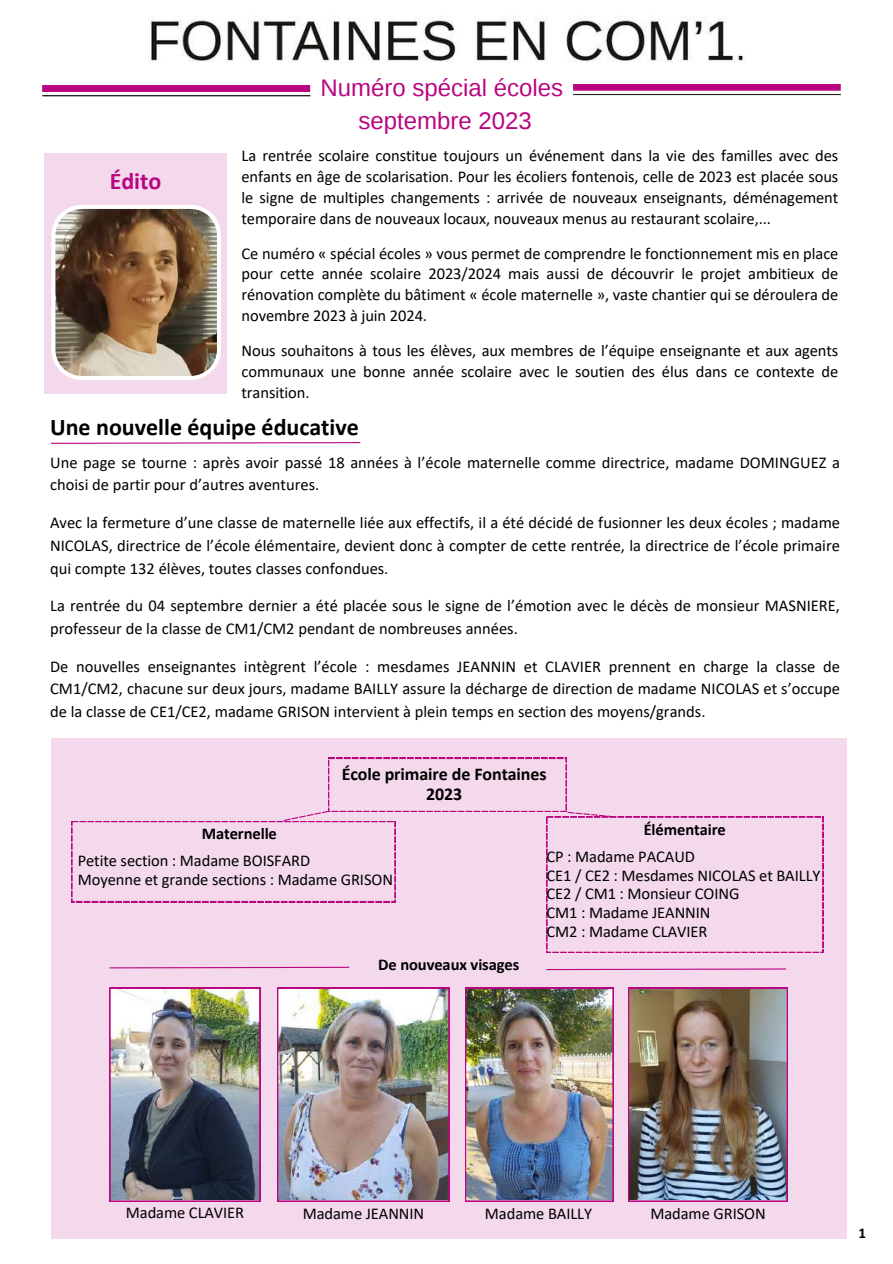
<style>
.page{position:relative;width:893px;height:1264px;background:#fff}
.page>*{position:absolute;margin:0;border:0;box-sizing:border-box;transform-origin:0 0}
.t1{font:24px/32.5px "Liberation Sans";color:#b80681;text-align:center}
.t2{font:700 24px "Calibri";color:#000}
.t3{font:700 24px "Calibri";color:#b80681}
.t4{font:700 18px/20.2px "Calibri";letter-spacing:-.005em;color:#000;text-align:center}
.t5{font:16.5px/21px "Calibri";letter-spacing:-.005em;color:#000;text-align:justify}
.t6{font:700 16.5px "Calibri";letter-spacing:-.005em;color:#000}
.t7{font:700 15px "Calibri";color:#000}
</style>
<div class="page">
<img style="left:149px;top:17px;width:597px;height:46px">
<div style="left:51px;top:738px;width:796px;height:500px;background:#f4d9ec"></div>
<svg style="left:71px;top:758px;width:752px;height:194px"></svg>
<div style="left:42px;top:85px;width:268px;height:7px;background:#b80681"></div>
<hr style="left:42px;top:95px;width:268px;height:1px;background:#242424">
<div style="left:573px;top:84px;width:267px;height:7px;background:#b80681"></div>
<hr style="left:573px;top:94px;width:267px;height:1px;background:#242424">
<img style="left:109px;top:987px;width:151px;height:214px">
<img style="left:277px;top:987px;width:172px;height:214px">
<img style="left:465px;top:987px;width:148px;height:214px">
<svg style="left:109px;top:966px;width:241px;height:3px"></svg>
<svg style="left:546px;top:968px;width:241px;height:2px"></svg>
<div style="left:44px;top:153px;width:182px;height:240px;background:#f4d9ec"></div>
<img style="left:628px;top:987px;width:159px;height:214px">
<svg style="left:51px;top:442px;width:310px;height:2px"></svg>
<img style="left:51px;top:205px;width:170px;height:175px">
<h1 class="t3" style="left:110px;top:171px;width:53px">Édito</h1>
<h1 class="t1" style="left:320px;top:71px;width:244px">Numéro spécial écoles septembre 2023</h1>
<p class="t5" style="left:241px;top:147px;width:598px">La rentrée scolaire constitue toujours un événement dans la vie des familles avec des enfants en âge de scolarisation. Pour les écoliers fontenois, celle de 2023 est placée sous le signe de multiples changements : arrivée de nouveaux enseignants, déménagement temporaire dans de nouveaux locaux, nouveaux menus au restaurant scolaire,...</p>
<p class="t5" style="left:241px;top:244px;width:598px">Ce numéro « spécial écoles » vous permet de comprendre le fonctionnement mis en place pour cette année scolaire 2023/2024 mais aussi de découvrir le projet ambitieux de rénovation complète du bâtiment « école maternelle », vaste chantier qui se déroulera de novembre 2023 à juin 2024.</p>
<p class="t5" style="left:241px;top:341px;width:598px">Nous souhaitons à tous les élèves, aux membres de l’équipe enseignante et aux agents communaux une bonne année scolaire avec le soutien des élus dans ce contexte de transition.</p>
<h1 class="t2" style="left:50px;top:417px;width:310px">Une nouvelle équipe éducative</h1>
<p class="t5" style="left:50px;top:452px;width:791px;line-height:22.8px">Une page se tourne : après avoir passé 18 années à l’école maternelle comme directrice, madame DOMINGUEZ a choisi de partir pour d’autres aventures.</p>
<p class="t5" style="left:50px;top:512px;width:791px;line-height:22.8px">Avec la fermeture d’une classe de maternelle liée aux effectifs, il a été décidé de fusionner les deux écoles ; madame NICOLAS, directrice de l’école élémentaire, devient donc à compter de cette rentrée, la directrice de l’école primaire qui compte 132 élèves, toutes classes confondues.</p>
<p class="t5" style="left:50px;top:595px;width:791px;line-height:22.8px">La rentrée du 04 septembre dernier a été placée sous le signe de l’émotion avec le décès de monsieur MASNIERE, professeur de la classe de CM1/CM2 pendant de nombreuses années.</p>
<p class="t5" style="left:50px;top:656px;width:791px;line-height:22.8px">De nouvelles enseignantes intègrent l’école : mesdames JEANNIN et CLAVIER prennent en charge la classe de CM1/CM2, chacune sur deux jours, madame BAILLY assure la décharge de direction de madame NICOLAS et s’occupe de la classe de CE1/CE2, madame GRISON intervient à plein temps en section des moyens/grands.</p>
<p class="t4" style="left:342px;top:765px;width:206px">École primaire de Fontaines<br>2023</p>
<p class="t6" style="left:202px;top:827px;width:77px">Maternelle</p>
<p class="t5" style="left:78px;top:852px;width:317px;line-height:18.8px">Petite section : Madame BOISFARD<br>Moyenne et grande sections : Madame GRISON</p>
<p class="t6" style="left:378px;top:958px;width:143px">De nouveaux visages</p>
<p class="t6" style="left:643px;top:822px;width:84px">Élémentaire</p>
<p class="t5" style="left:546px;top:848px;width:275px;line-height:18.8px;text-align:left">CP : Madame PACAUD<br>CE1 / CE2 : Mesdames NICOLAS et BAILLY<br>CE2 / CM1 : Monsieur COING<br>CM1 : Madame JEANNIN<br>CM2 : Madame CLAVIER</p>
<p class="t5" style="left:126px;top:1202px;width:120px">Madame CLAVIER</p>
<p class="t5" style="left:303px;top:1203px;width:123px">Madame JEANNIN</p>
<p class="t5" style="left:485px;top:1203px;width:109px">Madame BAILLY</p>
<p class="t5" style="left:650px;top:1203px;width:117px">Madame GRISON</p>
<p class="t7" style="left:858px;top:1227px;width:9px">1</p>
</div>
